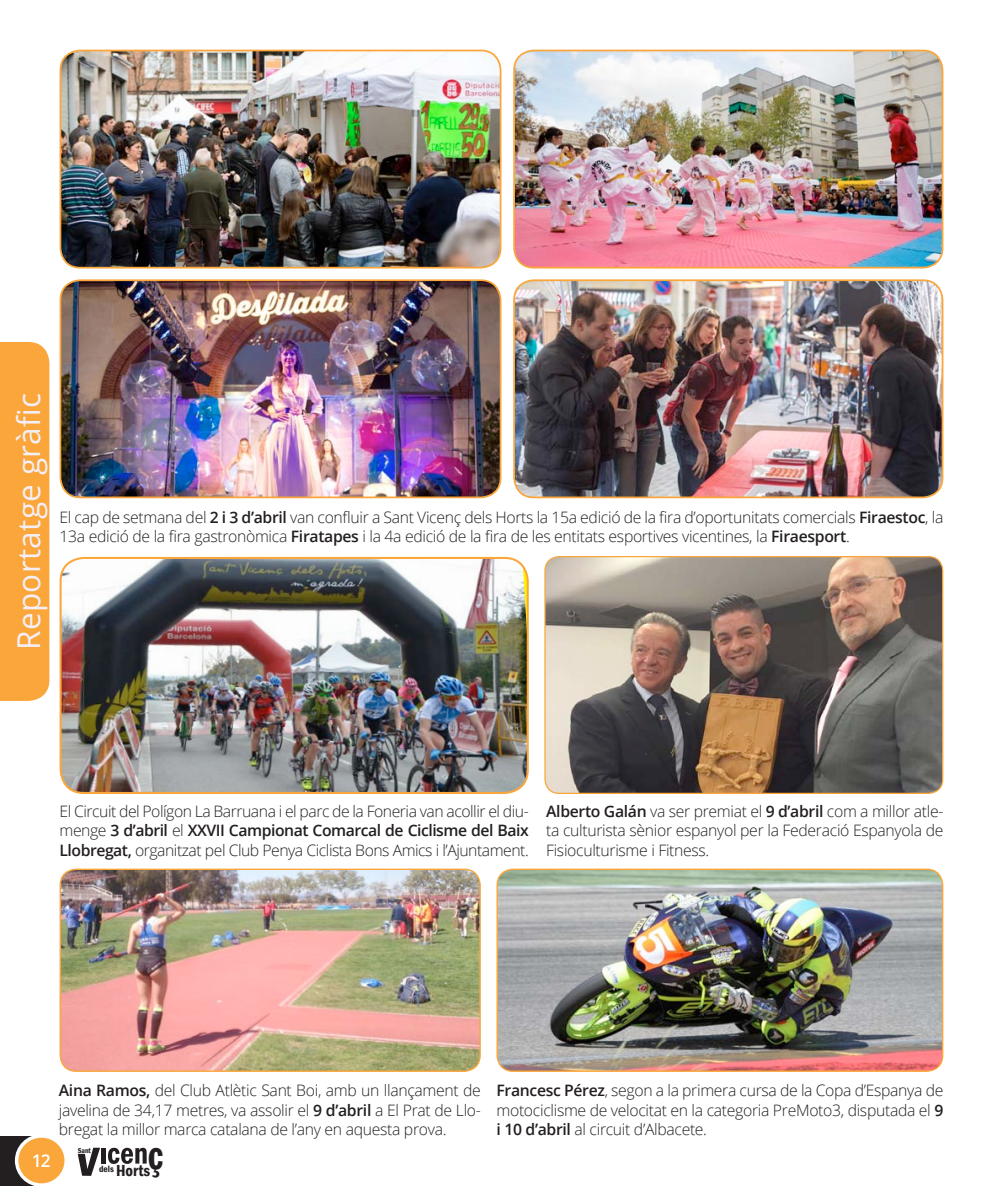
<style>
.page{position:relative;width:993px;height:1191px;background:#fff}
.page>*{position:absolute;margin:0;border:0;box-sizing:border-box;transform-origin:0 0}
.t1{font:42.35px "Franklin Gothic LT Demi Cmpr";color:#231f20;scale:.94 1}
.t2{font:31.5px "Open Sans";letter-spacing:.01em;color:#f4eff7}
.t3{font:600 17.5px "Open Sans";color:#fff}
.t4{font:600 condensed 16.45px "Franklin Gothic LT";color:#231f20}
.t5{font:300 15.75px/19.2px "Open Sans";letter-spacing:-.02em;color:#231f20;text-align:justify}
.t6{font:600 condensed 9.28px "Franklin Gothic LT";color:#231f20}
.t7{font:600 condensed 7.52px "Franklin Gothic LT";color:#231f20}
.s1{font-weight:600}
</style>
<div class="page">
<hr style="left:102px;top:1148px;width:4px;height:15px;background:#231f20">
<svg style="left:108px;top:1147px;width:39px;height:16px"></svg>
<svg style="left:78px;top:1147px;width:22px;height:28px"></svg>
<div style="left:0;top:1136px;width:40px;height:49px;background:#231f20"></div>
<div style="left:17px;top:1136px;width:49px;height:49px;background:#faa63b;border-radius:50%"></div>
<div style="left:15px;top:1134px;width:53px;height:52px;border:4px solid #fff;border-radius:50%"></div>
<div style="left:0;top:342px;width:49px;height:359px;background:#faa63b"></div>
<img style="left:61px;top:558px;width:466px;height:235px">
<div style="left:60px;top:557px;width:468px;height:237px;border:2px solid #faa63b;border-radius:23px"></div>
<img style="left:60px;top:50px;width:440px;height:218px">
<div style="left:60px;top:50px;width:441px;height:218px;border:2px solid #faa63b;border-radius:20px"></div>
<img style="left:60px;top:280px;width:440px;height:217px">
<div style="left:60px;top:279px;width:441px;height:219px;border:2px solid #faa63b;border-radius:20px"></div>
<img style="left:516px;top:280px;width:426px;height:217px">
<div style="left:513px;top:279px;width:430px;height:219px;border:2px solid #faa63b;border-radius:20px"></div>
<img style="left:514px;top:50px;width:428px;height:218px">
<div style="left:513px;top:50px;width:430px;height:218px;border:2px solid #faa63b;border-radius:20px"></div>
<img style="left:545px;top:556px;width:397px;height:237px">
<div style="left:544px;top:556px;width:399px;height:238px;border:1px solid #faa63b;border-radius:14px"></div>
<img style="left:498px;top:870px;width:444px;height:201px">
<div style="left:496px;top:868px;width:447px;height:203px;border:1px solid #faa63b;border-radius:16px"></div>
<img style="left:60px;top:870px;width:420px;height:201px">
<div style="left:60px;top:868px;width:420px;height:203px;border:1px solid #faa63b;border-radius:16px"></div>
<h2 class="t2" style="left:7px;top:650px;width:259px;rotate:-90deg">Reportatge gràfic</h2>
<p class="t5" style="left:60px;top:507px;width:885px">El cap de setmana del <span class="s1">2 i 3 d’abril</span> van confluir a Sant Vicenç dels Horts la 15a edició de la fira d’oportunitats comercials <span class="s1">Firaestoc</span>, la<br>13a edició de la fira gastronòmica <span class="s1">Firatapes</span> i la 4a edició de la fira de les entitats esportives vicentines, la <span class="s1">Firaesport</span>.</p>
<p class="t5" style="left:60px;top:801px;width:470px">El Circuit del Polígon La Barruana i el parc de la Foneria van acollir el diu&shy;menge <span class="s1">3 d’abril</span> el <span class="s1">XXVII Campionat Comarcal de Ciclisme del Baix Llobregat,</span> organitzat pel Club Penya Ciclista Bons Amics i l’Ajuntament.</p>
<p class="t5" style="left:546px;top:801px;width:398px"><span class="s1">Alberto Galán</span> va ser premiat el <span class="s1">9 d’abril</span> com a millor atle&shy;ta culturista sènior espanyol per la Federació Espanyola de Fisioculturisme i Fitness.</p>
<p class="t5" style="left:59px;top:1080px;width:423px"><span class="s1">Aina Ramos,</span> del Club Atlètic Sant Boi, amb un llançament de javelina de 34,17 metres, va assolir el <span class="s1">9 d’abril</span> a El Prat de Llo&shy;bregat la millor marca catalana de l’any en aquesta prova.</p>
<p class="t5" style="left:496px;top:1080px;width:448px"><span class="s1">Francesc Pérez</span>, segon a la primera cursa de la Copa d’Espanya de motociclisme de velocitat en la categoria PreMoto3, disputada el <span class="s1">9 i 10 d’abril</span> al circuit d’Albacete.</p>
<p class="t3" style="left:32px;top:1148px;width:21px">12</p>
<p class="t7" style="left:78px;top:1146px;width:15px">Sant</p>
<h1 class="t1" style="left:148px;top:1132px;width:17px">ç</h1>
<p class="t6" style="left:99px;top:1163px;width:16px">dels</p>
<p class="t4" style="left:116px;top:1161px;width:36px">Horts</p>
</div>
